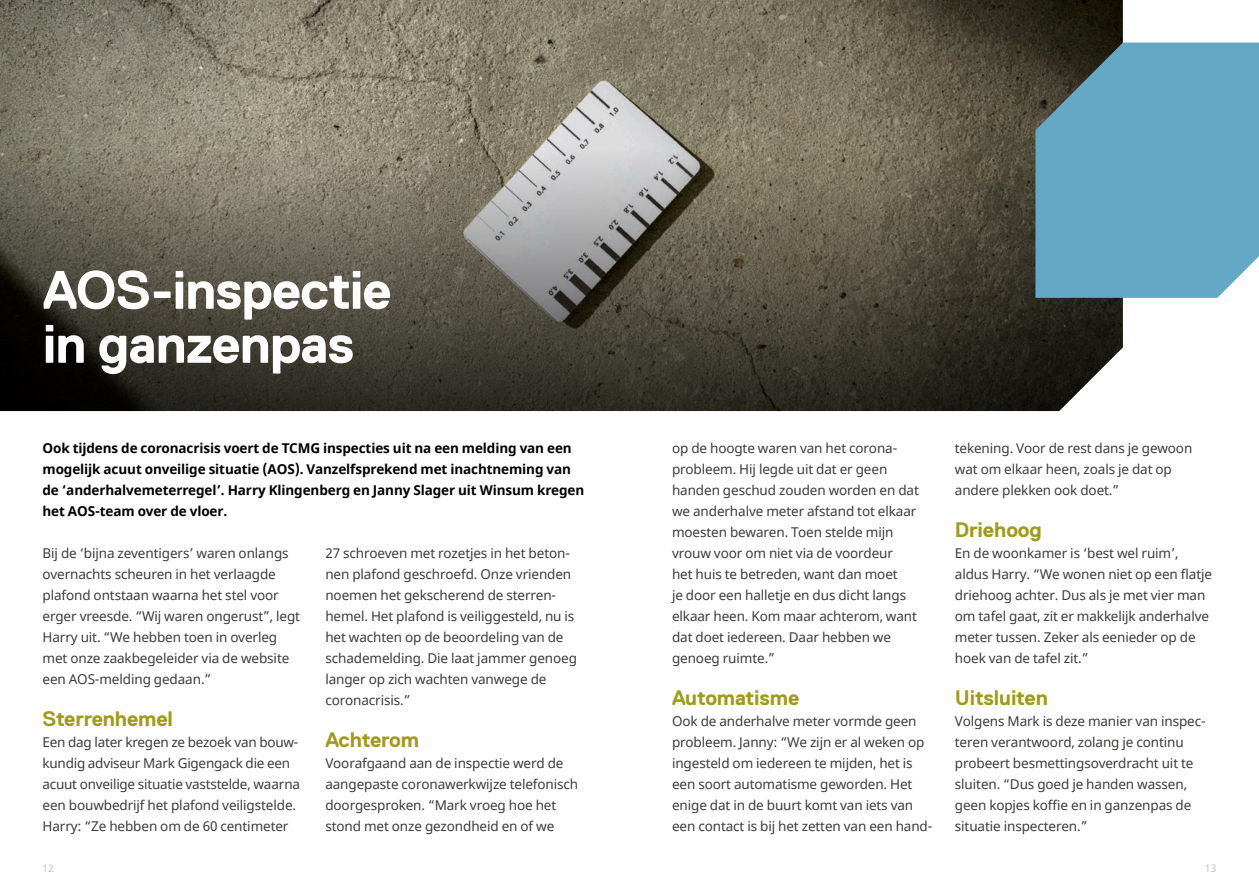
<style>
.page{position:relative;width:1259px;height:893px;background:#fff}
.page>*{position:absolute;margin:0;border:0;box-sizing:border-box;transform-origin:0 0}
.t1{font:700 54px/54px "Replica";letter-spacing:-.02em;color:#fff}
.t2{font:700 21px "Replica";letter-spacing:-.01em;color:#a09b19}
.t3{font:13.5px/21px "Noto Sans";letter-spacing:-.01em;color:#3c3c3a}
.t4{font:700 13.5px/21px "Noto Sans";letter-spacing:-.01em;color:#000}
.t5{font:10.5px "Noto Sans";color:#c5c5c5}
</style>
<div class="page">
<img style="left:0;top:0;width:1123px;height:148px">
<svg style="left:0;top:148px;width:1123px;height:263px;background:#575448"></svg>
<svg style="left:1035px;top:43px;width:224px;height:255px;background:#629db6"></svg>
<h1 class="t1" style="left:43px;top:263px;width:350px">AOS-inspectie in ganzenpas</h1>
<p class="t4" style="left:43px;top:438px;width:543px">Ook tijdens de coronacrisis voert de TCMG inspecties uit na een melding van een mogelijk acuut onveilige situatie (AOS). Vanzelfsprekend met inachtneming van de ‘anderhalvemeterregel’. Harry Klingenberg en Janny Slager uit Winsum kregen het AOS-team over de vloer.</p>
<p class="t3" style="left:43px;top:543px;width:259px">Bij de ‘bijna zeventigers’ waren onlangs overnachts scheuren in het verlaagde plafond ontstaan waarna het stel voor erger vreesde. “Wij waren ongerust”, legt Harry uit. “We hebben toen in overleg met onze zaakbegeleider via de website een AOS-melding gedaan.”</p>
<h2 class="t2" style="left:43px;top:707px;width:132px">Sterrenhemel</h2>
<p class="t3" style="left:43px;top:732px;width:259px">Een dag later kregen ze bezoek van bouw&shy;kundig adviseur Mark Gigengack die een acuut onveilige situatie vaststelde, waarna een bouwbedrijf het plafond veiligstelde.<br>Harry: “Ze hebben om de 60 centimeter</p>
<p class="t3" style="left:325px;top:543px;width:253px">27 schroeven met rozetjes in het beton&shy;nen plafond geschroefd. Onze vrienden noemen het gekscherend de sterren&shy;hemel. Het plafond is veiliggesteld, nu is het wachten op de beoordeling van de schademelding. Die laat jammer genoeg langer op zich wachten vanwege de coronacrisis.”</p>
<h2 class="t2" style="left:325px;top:728px;width:95px">Achterom</h2>
<p class="t3" style="left:325px;top:753px;width:254px">Voorafgaand aan de inspectie werd de aangepaste coronawerkwijze telefonisch doorgesproken. “Mark vroeg hoe het stond met onze gezondheid en of we</p>
<p class="t3" style="left:672px;top:438px;width:248px">op de hoogte waren van het corona&shy;probleem. Hij legde uit dat er geen handen geschud zouden worden en dat we anderhalve meter afstand tot elkaar moesten bewaren. Toen stelde mijn vrouw voor om niet via de voordeur<br>het huis te betreden, want dan moet<br>je door een halletje en dus dicht langs elkaar heen. Kom maar achterom, want dat doet iedereen. Daar hebben we genoeg ruimte.”</p>
<h2 class="t2" style="left:672px;top:686px;width:129px">Automatisme</h2>
<p class="t3" style="left:672px;top:711px;width:260px">Ook de anderhalve meter vormde geen probleem. Janny: “We zijn er al weken op ingesteld om iedereen te mijden, het is een soort automatisme geworden. Het enige dat in de buurt komt van iets van een contact is bij het zetten van een hand-</p>
<p class="t3" style="left:955px;top:438px;width:239px">tekening. Voor de rest dans je gewoon wat om elkaar heen, zoals je dat op andere plekken ook doet.”</p>
<h2 class="t2" style="left:955px;top:518px;width:89px">Driehoog</h2>
<p class="t3" style="left:955px;top:543px;width:259px">En de woonkamer is ‘best wel ruim’, aldus Harry. “We wonen niet op een flatje driehoog achter. Dus als je met vier man om tafel gaat, zit er makkelijk anderhalve meter tussen. Zeker als eenieder op de hoek van de tafel zit.”</p>
<h2 class="t2" style="left:955px;top:686px;width:94px">Uitsluiten</h2>
<p class="t3" style="left:955px;top:711px;width:252px">Volgens Mark is deze manier van inspec&shy;teren verantwoord, zolang je continu probeert besmettingsoverdracht uit te sluiten. “Dus goed je handen wassen, geen kopjes koffie en in ganzenpas de situatie inspecteren.”</p>
<p class="t5" style="left:43px;top:861px;width:13px">12</p>
<p class="t5" style="left:1205px;top:861px;width:13px">13</p>
</div>
